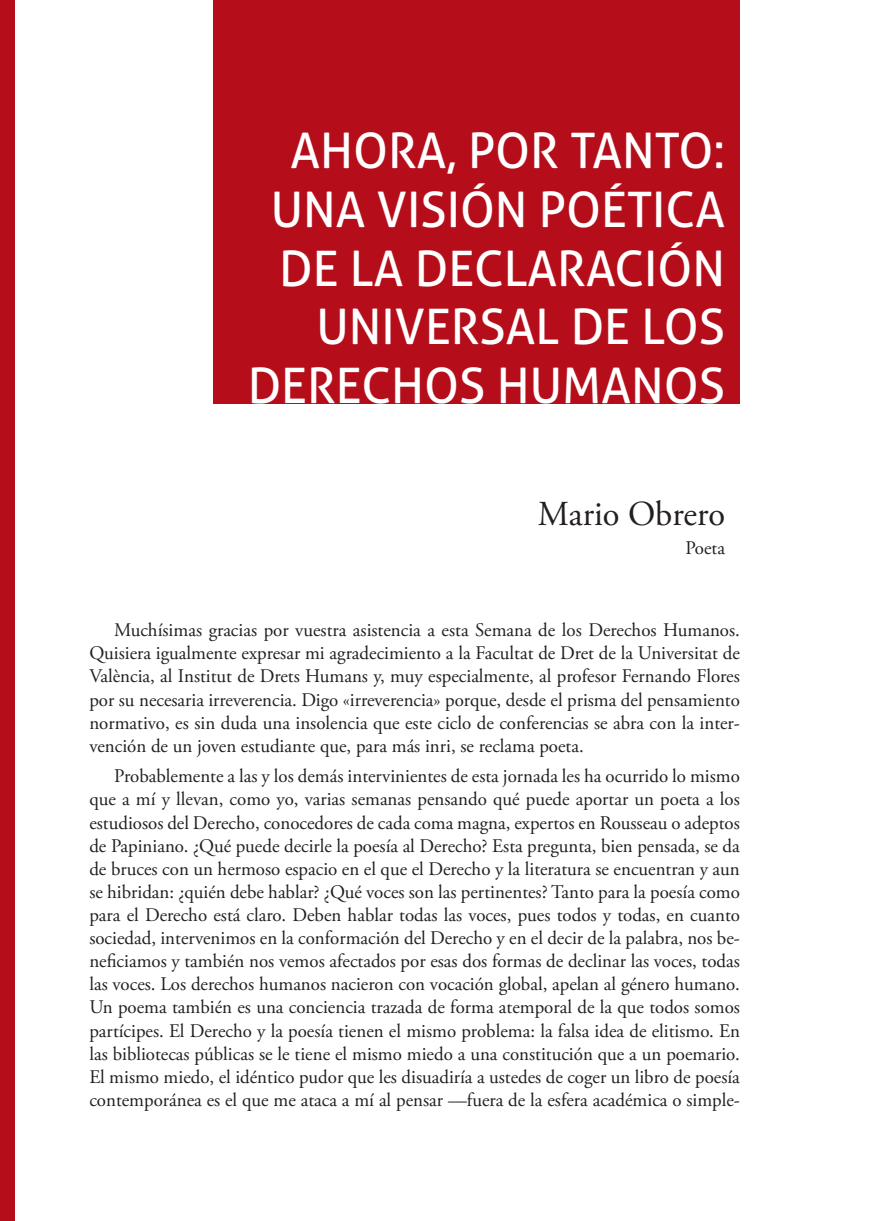
<style>
.page{position:relative;width:874px;height:1221px;background:#fff}
.page>*{position:absolute;margin:0;border:0;box-sizing:border-box;transform-origin:0 0}
.Titular{font:49px/58.8px "Aller";color:#fff;text-align:right}
.Autor{font:35px "Adobe Garamond Pro";letter-spacing:-.005em;color:#231f20}
.Texto{font:19.25px/23.1px "Adobe Garamond Pro";color:#231f20;text-align:justify}
.Cargo{font:19.25px "Adobe Garamond Pro";color:#231f20}
</style>
<div class="page">
<div style="left:0;top:0;width:15px;height:1220px;background:#b50e1a"></div>
<div style="left:213px;top:0;width:526px;height:403px;background:#b50e1a"></div>
<p class="Titular" style="left:247px;top:121px;width:478px">AHORA, POR TANTO:<br>UNA VISIÓN POÉTICA<br>DE LA DECLARACIÓN<br>UNIVERSAL DE LOS<br>DERECHOS HUMANOS</p>
<p class="Autor" style="left:537px;top:493px;width:188px">Mario Obrero</p>
<p class="Cargo" style="left:685px;top:536px;width:41px">Poeta</p>
<p class="Texto" style="left:89px;top:619px;width:651px;text-indent:25px">Muchísimas gracias por vuestra asistencia a esta Semana de los Derechos Humanos.<br>Quisiera igualmente expresar mi agradecimiento a la Facultat de Dret de la Universitat de València, al Institut de Drets Humans y, muy especialmente, al profesor Fernando Flores por su necesaria irreverencia. Digo «irreverencia» porque, desde el prisma del pensamiento normativo, es sin duda una insolencia que este ciclo de conferencias se abra con la inter&shy;vención de un joven estudiante que, para más inri, se reclama poeta.</p>
<p class="Texto" style="left:89px;top:765px;width:651px;text-indent:25px">Probablemente a las y los demás intervinientes de esta jornada les ha ocurrido lo mismo que a mí y llevan, como yo, varias semanas pensando qué puede aportar un poeta a los estudiosos del Derecho, conocedores de cada coma magna, expertos en Rousseau o adeptos de Papiniano. ¿Qué puede decirle la poesía al Derecho? Esta pregunta, bien pensada, se da de bruces con un hermoso espacio en el que el Derecho y la literatura se encuentran y aun se hibridan: ¿quién debe hablar? ¿Qué voces son las pertinentes? Tanto para la poesía como para el Derecho está claro. Deben hablar todas las voces, pues todos y todas, en cuanto sociedad, intervenimos en la conformación del Derecho y en el decir de la palabra, nos be&shy;neficiamos y también nos vemos afectados por esas dos formas de declinar las voces, todas las voces. Los derechos humanos nacieron con vocación global, apelan al género humano.<br>Un poema también es una conciencia trazada de forma atemporal de la que todos somos partícipes. El Derecho y la poesía tienen el mismo problema: la falsa idea de elitismo. En las bibliotecas públicas se le tiene el mismo miedo a una constitución que a un poemario.<br>El mismo miedo, el idéntico pudor que les disuadiría a ustedes de coger un libro de poesía contemporánea es el que me ataca a mí al pensar —fuera de la esfera académica o simple-</p>
</div>
